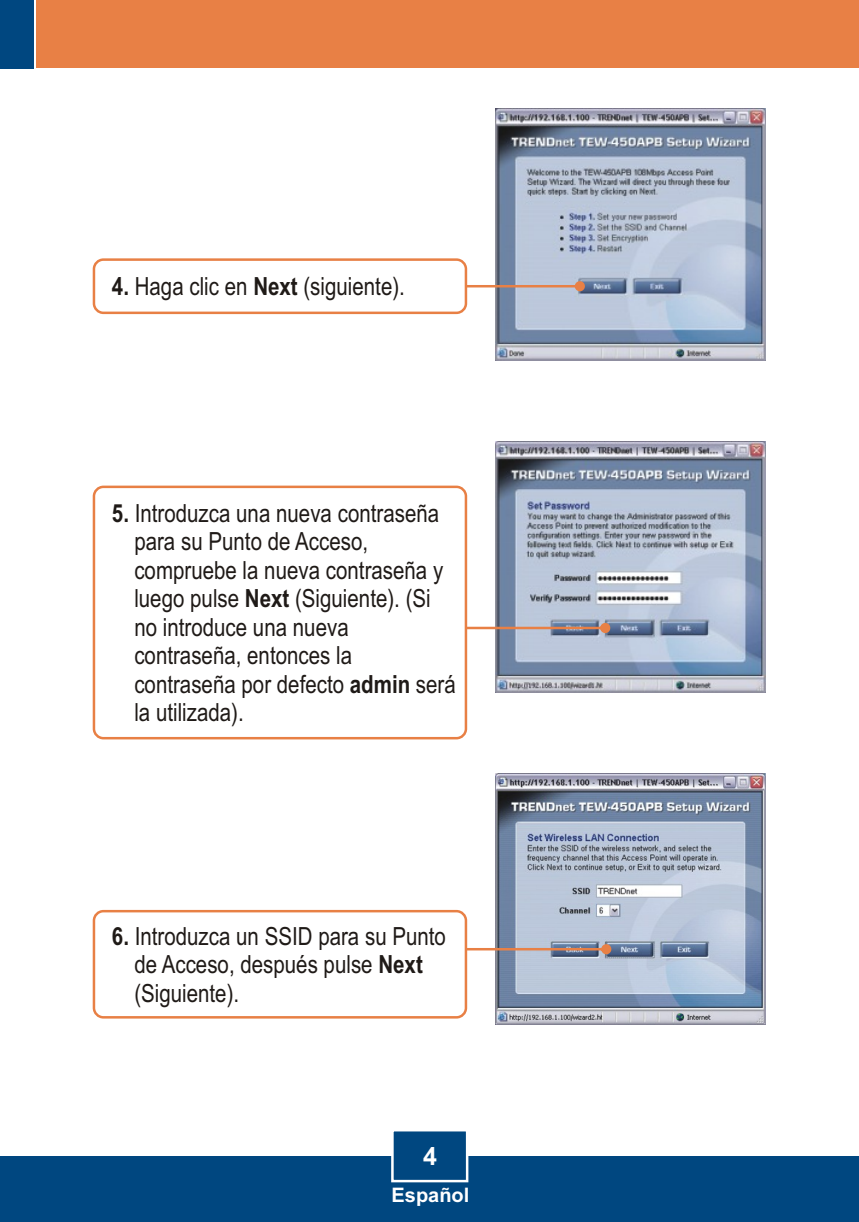
<style>
.page{position:relative;width:859px;height:1222px;background:#fff}
.page>*{position:absolute;margin:0;border:0;box-sizing:border-box;transform-origin:0 0}
.t1{font:25px/28.5px "Arial Narrow";color:#1f1a17}
.t2{font:700 25px "Arial";color:#fff}
.t3{font:700 20px "Arial";color:#fff}
.s1{font-weight:700}
</style>
<div class="page">
<div style="left:0;top:1155px;width:859px;height:66px;background:#004780"></div>
<div style="left:37px;top:0;width:822px;height:68px;background:#e88045"></div>
<div style="left:0;top:0;width:34px;height:68px;background:#004780"></div>
<svg style="left:390px;top:1131px;width:79px;height:52px"></svg>
<img style="left:495px;top:108px;width:270px;height:252px">
<img style="left:495px;top:441px;width:270px;height:251px">
<img style="left:495px;top:773px;width:270px;height:251px">
<svg style="left:467px;top:623px;width:143px;height:10px"></svg>
<svg style="left:467px;top:281px;width:118px;height:10px"></svg>
<div style="left:93px;top:485px;width:374px;height:254px;background:#fff;border:3px solid #e88045;border-radius:9px"></div>
<div style="left:93px;top:258px;width:374px;height:56px;background:#fff;border:3px solid #e88045;border-radius:9px"></div>
<svg style="left:467px;top:944px;width:144px;height:10px"></svg>
<div style="left:93px;top:909px;width:374px;height:109px;background:#fff;border:3px solid #e88045;border-radius:9px"></div>
<p class="t1" style="left:112px;top:274px;width:294px"><span class="s1">4.</span> Haga clic en <span class="s1">Next</span> (siguiente).</p>
<p class="t1" style="left:134px;top:501px;width:323px;text-indent:-22px"><span class="s1">5.</span> Introduzca una nueva contraseña para su Punto de Acceso, compruebe la nueva contraseña y luego pulse <span class="s1">Next</span> (Siguiente). (Si no introduce una nueva contraseña, entonces la contraseña por defecto <span class="s1">admin</span> será la utilizada).</p>
<p class="t1" style="left:134px;top:924px;width:313px;text-indent:-22px"><span class="s1">6.</span> Introduzca un SSID para su Punto de Acceso, después pulse <span class="s1">Next </span>(Siguiente).</p>
<p class="t2" style="left:423px;top:1146px;width:15px">4</p>
<p class="t3" style="left:391px;top:1187px;width:79px">Español</p>
</div>
